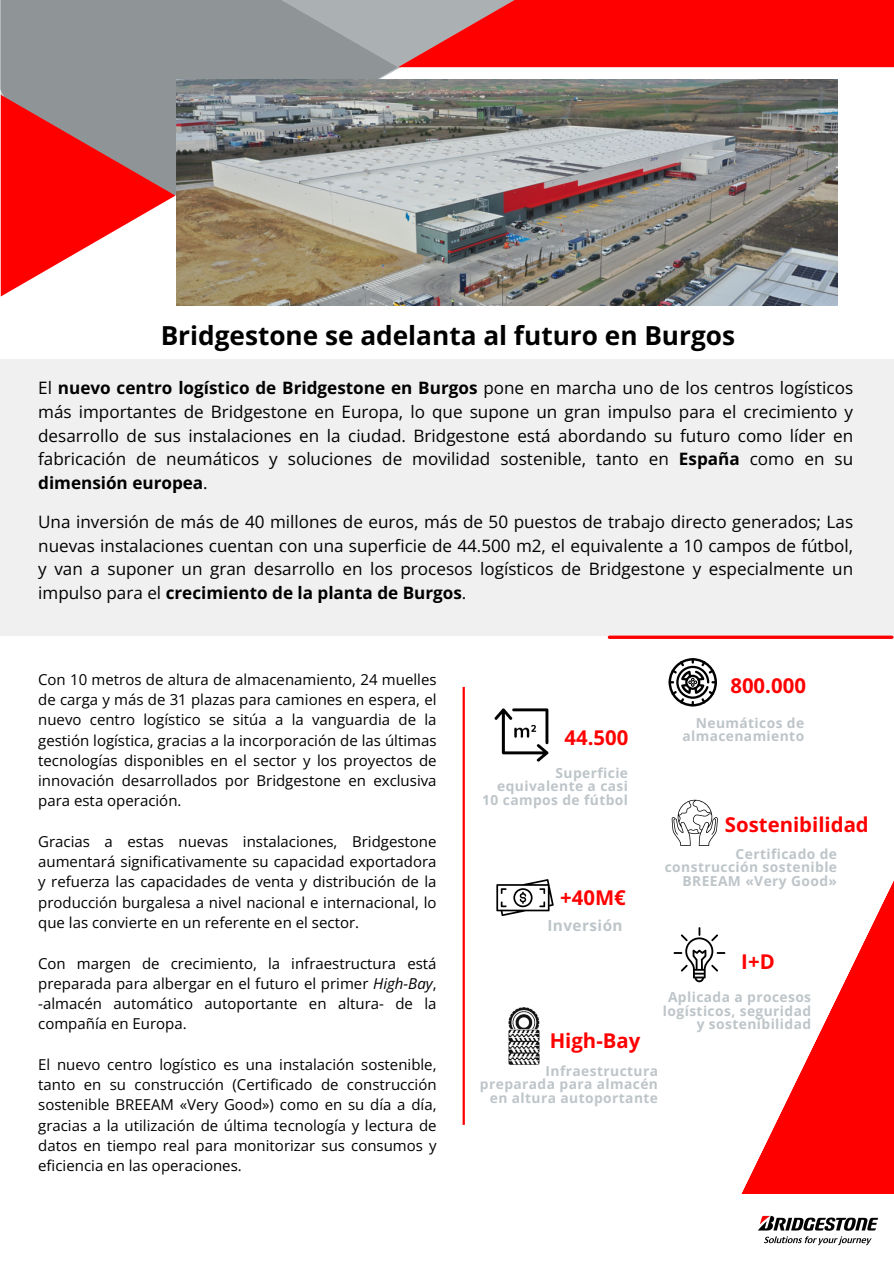
<style>
.page{position:relative;width:894px;height:1264px;background:#fff}
.page>*{position:absolute;margin:0;border:0;box-sizing:border-box;transform-origin:0 0}
.t1{font:700 26.25px "Open Sans";color:#000}
.t2{font:700 20.4px "Open Sans";color:#f00}
.t3{font:17.1px/23.7px "Open Sans";color:#000;text-align:justify}
.t4{font:700 15.3px "Open Sans";letter-spacing:.03em;color:#bec5c9}
.t5{font:15px/20.2px "Open Sans";color:#000;text-align:justify}
.t6{font:700 13.8px/13.5px "Open Sans";letter-spacing:.03em;color:#bec5c9;text-align:right}
.s1{font-weight:700}
.s2{font-style:italic}
</style>
<div class="page">
<svg style="left:0;top:0;width:621px;height:244px"></svg>
<svg style="left:1px;top:195px;width:174px;height:101px"></svg>
<svg style="left:1px;top:0;width:397px;height:195px;background:#a67577"></svg>
<svg style="left:248px;top:0;width:645px;height:67px;background:#df3536"></svg>
<img style="left:177px;top:80px;width:660px;height:225px">
<div style="left:0;top:359px;width:893px;height:276px;background:#f0f0f0"></div>
<img style="left:494px;top:708px;width:55px;height:54px">
<svg style="left:496px;top:879px;width:57px;height:37px"></svg>
<svg style="left:671px;top:799px;width:46px;height:25px"></svg>
<svg style="left:668px;top:658px;width:48px;height:48px"></svg>
<svg style="left:609px;top:635px;width:282px;height:4px"></svg>
<hr style="left:462px;top:687px;width:2px;height:437px;background:#f00">
<svg style="left:672px;top:824px;width:221px;height:369px"></svg>
<img style="left:758px;top:1215px;width:120px;height:31px">
<img style="left:508px;top:1007px;width:32px;height:58px">
<p class="t1" style="left:161px;top:317px;width:575px">Bridgestone se adelanta al futuro en Burgos</p>
<p class="t3" style="left:38px;top:376px;width:816px">El <span class="s1">nuevo centro logístico de Bridgestone en Burgos</span> pone en marcha uno de los centros logísticos más importantes de Bridgestone en Europa, lo que supone un gran impulso para el crecimiento y desarrollo de sus instalaciones en la ciudad. Bridgestone está abordando su futuro como líder en fabricación de neumáticos y soluciones de movilidad sostenible, tanto en <span class="s1">España</span> como en su <span class="s1">dimensión europea</span>.</p>
<p class="t3" style="left:38px;top:509px;width:816px">Una inversión de más de 40 millones de euros, más de 50 puestos de trabajo directo generados; Las nuevas instalaciones cuentan con una superficie de 44.500 m2, el equivalente a 10 campos de fútbol, y van a suponer un gran desarrollo en los procesos logísticos de Bridgestone y especialmente un impulso para el <span class="s1">crecimiento de la planta de Burgos</span>.</p>
<p class="t5" style="left:38px;top:669px;width:400px">Con 10 metros de altura de almacenamiento, 24 muelles de carga y más de 31 plazas para camiones en espera, el nuevo centro logístico se sitúa a la vanguardia de la gestión logística, gracias a la incorporación de las últimas tecnologías disponibles en el sector y los proyectos de innovación desarrollados por Bridgestone en exclusiva para esta operación.</p>
<h3 class="t5" style="left:38px;top:831px;width:400px">Gracias a estas nuevas instalaciones, Bridgestone aumentará significativamente su capacidad exportadora y refuerza las capacidades de venta y distribución de la producción burgalesa a nivel nacional e internacional, lo que las convierte en un referente en el sector.</h3>
<p class="t5" style="left:38px;top:952px;width:400px">Con margen de crecimiento, la infraestructura está preparada para albergar en el futuro el primer <span class="s2">High-Bay</span>, -almacén automático autoportante en altura- de la compañía en Europa.</p>
<h5 class="t5" style="left:38px;top:1053px;width:400px">El nuevo centro logístico es una instalación sostenible, tanto en su construcción (Certificado de construcción sostenible BREEAM «Very Good») como en su día a día, gracias a la utilización de última tecnología y lectura de datos en tiempo real para monitorizar sus consumos y eficiencia en las operaciones.</h5>
<h3 class="t2" style="left:564px;top:723px;width:65px">44.500</h3>
<h5 class="t6" style="left:482px;top:765px;width:147px">Superficie equivalente a casi<br>10 campos de fútbol</h5>
<p class="t2" style="left:560px;top:883px;width:67px">+40M€</p>
<h5 class="t4" style="left:547px;top:914px;width:77px">Inversión</h5>
<h4 class="t2" style="left:549px;top:1026px;width:92px">High-Bay</h4>
<h5 class="t2" style="left:730px;top:671px;width:77px">800.000</h5>
<p class="t6" style="left:682px;top:715px;width:123px">Neumáticos de almacenamiento</p>
<p class="t2" style="left:724px;top:810px;width:145px">Sostenibilidad</p>
<h2 class="t6" style="left:664px;top:846px;width:174px">Certificado de construcción sostenible<br>BREEAM «Very Good»</h2>
<h3 class="t2" style="left:741px;top:947px;width:35px">I+D</h3>
<p class="t6" style="left:662px;top:989px;width:150px">Aplicada a procesos logísticos, seguridad y sostenibilidad</p>
<p class="t6" style="left:480px;top:1063px;width:179px">Infraestructura preparada para almacén en altura autoportante</p>
</div>
